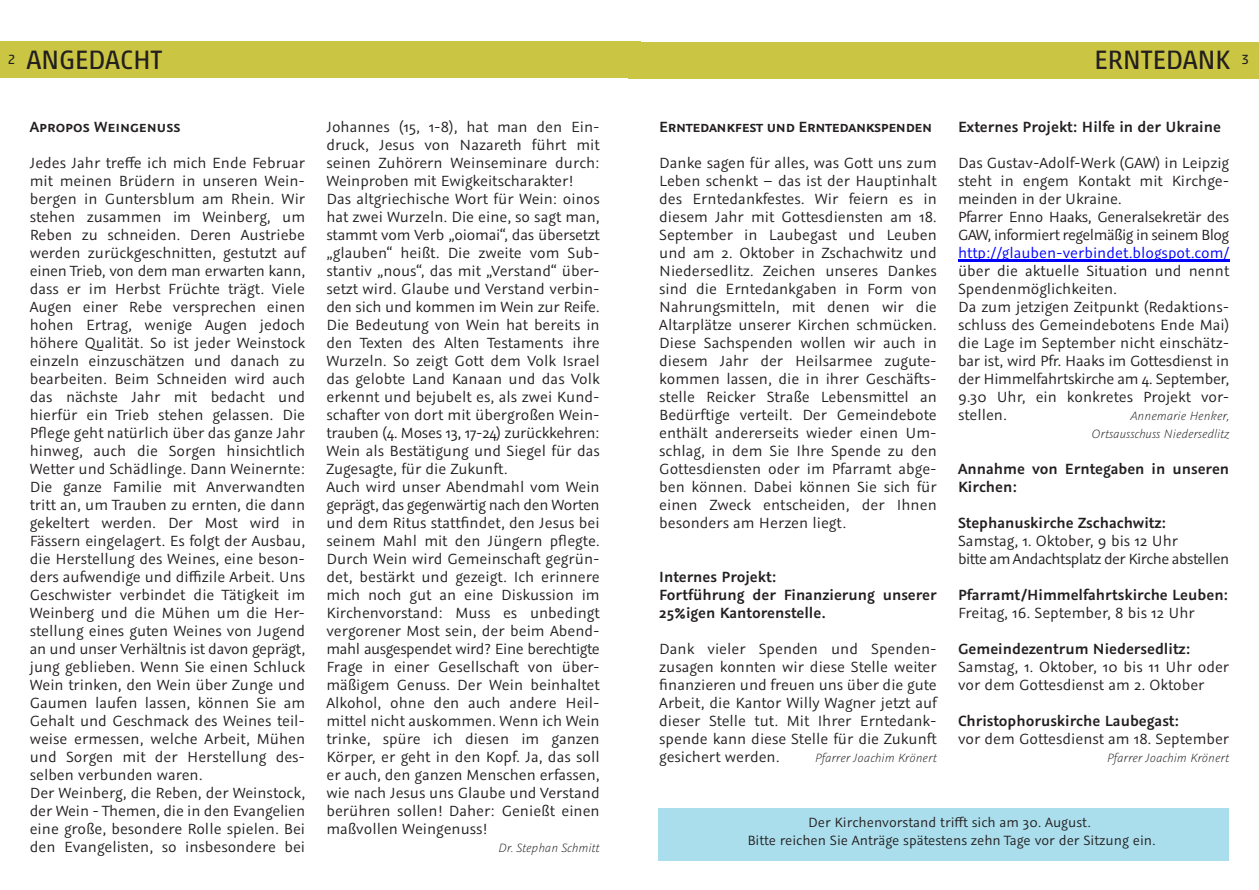
<style>
.page{position:relative;width:1259px;height:890px;background:#fff}
.page>*{position:absolute;margin:0;border:0;box-sizing:border-box;transform-origin:0 0}
.t1{font:27px "Akko Pro";color:#231f20}
.t2{font:16.5px/18px "Graublau Sans";color:#231f20}
.t3{font:600 16.5px/18px "Graublau Sans";color:#231f20}
.t4{font:16.5px/18px "Graublau Sans";letter-spacing:-.03em;color:#231f20}
.t5{font:16.5px "Graublau Sans";color:#00f}
.t6{font:600 16.5px "Graublau Sans";letter-spacing:-.02em;color:#231f20}
.t7{font:15px/18px "Graublau Sans";color:#231f20;text-align:center}
.t8{font:italic 300 13.5px/18px "Graublau Sans";color:#231f20;text-align:right}
</style>
<div class="page">
<div style="left:658px;top:808px;width:571px;height:52px;background:#aadeec"></div>
<div style="left:0;top:42px;width:641px;height:36px;background:#cac643"></div>
<div style="left:628px;top:42px;width:631px;height:37px;background:#cac643"></div>
<hr style="left:958px;top:259px;width:271px;height:2px;background:#00f">
<h1 class="t1" style="left:8px;top:49px;width:156px"><sup>2</sup> ANGEDACHT</h1>
<h1 class="t1" style="left:1094px;top:49px;width:156px">ERNTEDANK <sup>3</sup></h1>
<p class="t3" style="left:30px;top:118px;width:152px">Apropos Weingenuss</p>
<p class="t2" style="left:30px;top:154px;width:277px">Jedes Jahr treffe ich mich Ende Februar mit meinen Brüdern in unseren Wein&shy;bergen in Guntersblum am Rhein. Wir stehen zusammen im Weinberg, um Reben zu schneiden. Deren Austriebe werden zurückgeschnitten, gestutzt auf einen Trieb, von dem man erwarten kann, dass er im Herbst Früchte trägt. Viele Augen einer Rebe versprechen einen hohen Ertrag, wenige Augen jedoch höhere Qualität. So ist jeder Weinstock einzeln einzuschätzen und danach zu bearbeiten. Beim Schneiden wird auch das nächste Jahr mit bedacht und hierfür ein Trieb stehen gelassen. Die Pflege geht natürlich über das ganze Jahr hinweg, auch die Sorgen hinsichtlich Wetter und Schädlinge. Dann Weinernte:<br>Die ganze Familie mit Anverwandten tritt an, um Trauben zu ernten, die dann gekeltert werden. Der Most wird in Fässern eingelagert. Es folgt der Ausbau, die Herstellung des Weines, eine beson&shy;ders aufwendige und diffizile Arbeit. Uns Geschwister verbindet die Tätigkeit im Weinberg und die Mühen um die Her&shy;stellung eines guten Weines von Jugend an und unser Verhältnis ist davon geprägt, jung geblieben. Wenn Sie einen Schluck Wein trinken, den Wein über Zunge und Gaumen laufen lassen, können Sie am Gehalt und Geschmack des Weines teil&shy;weise ermessen, welche Arbeit, Mühen und Sorgen mit der Herstellung des&shy;selben verbunden waren.<br>Der Weinberg, die Reben, der Weinstock, der Wein - Themen, die in den Evangelien eine große, besondere Rolle spielen. Bei den Evangelisten, so insbesondere bei</p>
<p class="t2" style="left:326px;top:118px;width:275px">Johannes (15, 1-8), hat man den Ein&shy;druck, Jesus von Nazareth führt mit seinen Zuhörern Weinseminare durch:<br>Weinproben mit Ewigkeitscharakter!<br>Das altgriechische Wort für Wein: oinos hat zwei Wurzeln. Die eine, so sagt man, stammt vom Verb „oiomai“, das übersetzt „glauben“ heißt. Die zweite vom Sub&shy;stantiv „nous“, das mit „Verstand“ über&shy;setzt wird. Glaube und Verstand verbin&shy;den sich und kommen im Wein zur Reife.<br>Die Bedeutung von Wein hat bereits in den Texten des Alten Testaments ihre Wurzeln. So zeigt Gott dem Volk Israel das gelobte Land Kanaan und das Volk erkennt und bejubelt es, als zwei Kund&shy;schafter von dort mit übergroßen Wein&shy;trauben (4. Moses 13, 17-24) zurückkehren:<br>Wein als Bestätigung und Siegel für das Zugesagte, für die Zukunft.<br>Auch wird unser Abendmahl vom Wein geprägt, das gegenwärtig nach den Worten und dem Ritus stattfindet, den Jesus bei seinem Mahl mit den Jüngern pflegte.<br>Durch Wein wird Gemeinschaft gegrün&shy;det, bestärkt und gezeigt. Ich erinnere mich noch gut an eine Diskussion im Kirchenvorstand: Muss es unbedingt vergorener Most sein, der beim Abend&shy;mahl ausgespendet wird? Eine berechtigte Frage in einer Gesellschaft von über&shy;mäßigem Genuss. Der Wein beinhaltet Alkohol, ohne den auch andere Heil&shy;mittel nicht auskommen. Wenn ich Wein trinke, spüre ich diesen im ganzen Körper, er geht in den Kopf. Ja, das soll er auch, den ganzen Menschen erfassen, wie nach Jesus uns Glaube und Verstand berühren sollen! Daher: Genießt einen maßvollen Weingenuss!</p>
<p class="t8" style="left:498px;top:839px;width:103px">Dr. Stephan Schmitt</p>
<p class="t6" style="left:659px;top:117px;width:274px">Erntedankfest und Erntedankspenden</p>
<p class="t2" style="left:659px;top:154px;width:279px;text-align:justify">Danke sagen für alles, was Gott uns zum Leben schenkt – das ist der Hauptinhalt des Erntedankfestes. Wir feiern es in diesem Jahr mit Gottesdiensten am 18.<br>September in Laubegast und Leuben und am 2. Oktober in Zschachwitz und Niedersedlitz. Zeichen unseres Dankes sind die Erntedankgaben in Form von Nahrungsmitteln, mit denen wir die Altarplätze unserer Kirchen schmücken.<br>Diese Sachspenden wollen wir auch in diesem Jahr der Heilsarmee zugute&shy;kommen lassen, die in ihrer Geschäfts&shy;stelle Reicker Straße Lebensmittel an Bedürftige verteilt. Der Gemeindebote enthält andererseits wieder einen Um&shy;schlag, in dem Sie Ihre Spende zu den Gottesdiensten oder im Pfarramt abge&shy;ben können. Dabei können Sie sich für einen Zweck entscheiden, der Ihnen besonders am Herzen liegt.</p>
<p class="t3" style="left:659px;top:568px;width:279px">Internes Projekt:<br>Fortführung der Finanzierung unserer<br>25%igen Kantorenstelle.</p>
<p class="t2" style="left:659px;top:640px;width:279px;text-align:justify">Dank vieler Spenden und Spenden&shy;zusagen konnten wir diese Stelle weiter finanzieren und freuen uns über die gute Arbeit, die Kantor Willy Wagner jetzt auf dieser Stelle tut. Mit Ihrer Erntedank&shy;spende kann diese Stelle für die Zukunft gesichert werden.</p>
<p class="t8" style="left:815px;top:749px;width:123px">Pfarrer Joachim Krönert</p>
<p class="t3" style="left:958px;top:118px;width:264px">Externes Projekt: Hilfe in der Ukraine</p>
<p class="t2" style="left:958px;top:154px;width:273px">Das Gustav-Adolf-Werk (GAW) in Leipzig steht in engem Kontakt mit Kirchge&shy;meinden in der Ukraine.<br>Pfarrer Enno Haaks, Generalsekretär des GAW, informiert regelmäßig in seinem Blog</p>
<p class="t5" style="left:958px;top:243px;width:273px">http://glauben-verbindet.blogspot.com/</p>
<p class="t2" style="left:958px;top:262px;width:273px">über die aktuelle Situation und nennt Spendenmöglichkeiten.<br>Da zum jetzigen Zeitpunkt (Redaktions&shy;schluss des Gemeindebotens Ende Mai) die Lage im September nicht einschätz&shy;bar ist, wird Pfr. Haaks im Gottesdienst in der Himmelfahrtskirche am 4. September, 9.30 Uhr, ein konkretes Projekt vor&shy;stellen.</p>
<p class="t8" style="left:1091px;top:407px;width:139px">Annemarie Henker,<br>Ortsausschuss Niedersedlitz</p>
<p class="t3" style="left:958px;top:460px;width:273px">Annahme von Erntegaben in unseren<br>Kirchen:</p>
<p class="t3" style="left:958px;top:514px;width:210px">Stephanuskirche Zschachwitz:</p>
<p class="t4" style="left:958px;top:532px;width:273px">Samstag, 1. Oktober, 9 bis 12 Uhr<br>bitte am Andachtsplatz der Kirche abstellen</p>
<p class="t3" style="left:958px;top:586px;width:272px">Pfarramt/Himmelfahrtskirche Leuben:</p>
<p class="t2" style="left:958px;top:604px;width:238px">Freitag, 16. September, 8 bis 12 Uhr</p>
<p class="t3" style="left:958px;top:640px;width:234px">Gemeindezentrum Niedersedlitz:</p>
<p class="t2" style="left:958px;top:658px;width:273px">Samstag, 1. Oktober, 10 bis 11 Uhr oder vor dem Gottesdienst am 2. Oktober</p>
<p class="t3" style="left:958px;top:712px;width:223px">Christophoruskirche Laubegast:</p>
<p class="t2" style="left:958px;top:730px;width:273px">vor dem Gottesdienst am 18. September</p>
<p class="t8" style="left:1107px;top:749px;width:124px">Pfarrer Joachim Krönert</p>
<p class="t7" style="left:747px;top:813px;width:410px">Der Kirchenvorstand trifft sich am 30. August.<br>Bitte reichen Sie Anträge spätestens zehn Tage vor der Sitzung ein.</p>
</div>
